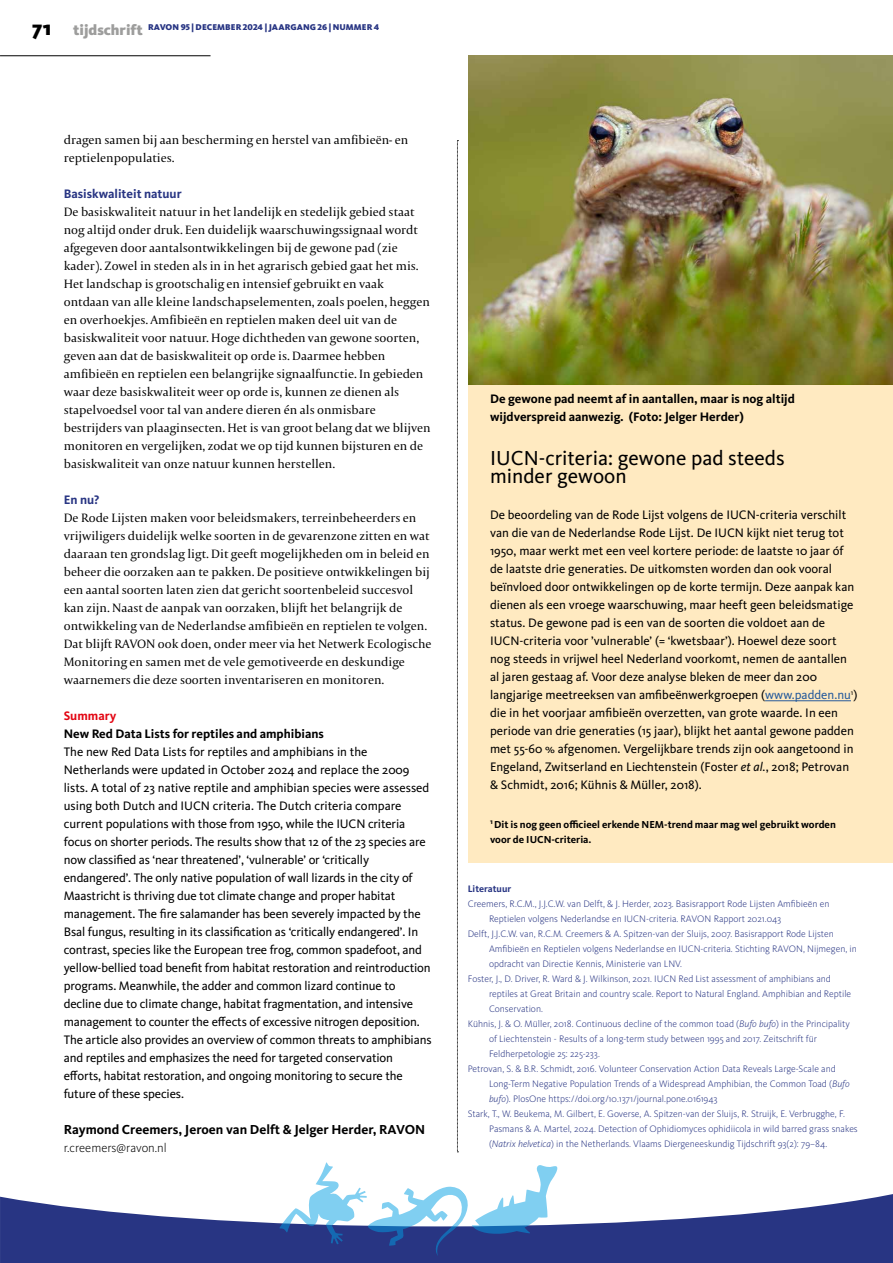
<style>
.page{position:relative;width:893px;height:1263px;background:#fff}
.page>*{position:absolute;margin:0;border:0;box-sizing:border-box;transform-origin:0 0}
.t1{font:21px/18px "Kievit OT";color:#000}
.t2{font:700 13.5px "Kievit OT";color:#000}
.t3{font:12.75px/18px "Kievit OT";letter-spacing:-.005em;color:#000}
.t4{font:12.75px/18px "Capitolium";color:#000}
.t5{font:700 12.75px/18px "Kievit OT";color:#000}
.t6{font:700 12.75px "Kievit OT";color:#283583}
.t7{font:300 12.75px "Kievit OT";color:#000}
.t8{font:700 12.75px "Kievit OT";color:#e30613}
.t9{font:700 10.5px/15px "Kievit OT";color:#000}
.t10{font:300 9.75px "Kievit OT";color:#283583}
.t11{font:700 9.75px "Kievit OT";color:#283583}
.t12{font:900 8.7px "Kievit OT";letter-spacing:.01em;color:#283583}
.s1{font-size:21px;color:#000}
.s2{font-size:15px;color:#9d9d9c}
.s3{color:#275b9b}
.s4{font-style:italic}
</style>
<div class="page">
<svg style="left:0;top:1194px;width:893px;height:69px;fill:#283583"></svg>
<hr style="left:0;top:55px;width:211px;height:1px;background:#000">
<svg style="left:278px;top:1162px;width:279px;height:94px"></svg>
<svg style="left:457px;top:140px;width:1px;height:1012px"></svg>
<div style="left:468px;top:147px;width:425px;height:716px;background:#ffeac1"></div>
<hr style="left:765px;top:700px;width:86px;height:1px;background:#275b9b">
<img style="left:468px;top:55px;width:425px;height:330px">
<p class="t12" style="left:32px;top:21px;width:349px"><span class="s1">71</span> <span class="s2">tijdschrift</span> RAVON 95 | DECEMBER 2024 | JAARGANG 26 | NUMMER 4</p>
<p class="t4" style="left:64px;top:131px;width:346px">dragen samen bij aan bescherming en herstel van amfibieën- en reptielenpopulaties.</p>
<p class="t6" style="left:64px;top:186px;width:119px">Basiskwaliteit natuur</p>
<p class="t4" style="left:64px;top:203px;width:368px">De basiskwaliteit natuur in het landelijk en stedelijk gebied staat nog altijd onder druk. Een duidelijk waarschuwingssignaal wordt afgegeven door aantalsontwikkelingen bij de gewone pad (zie kader). Zowel in steden als in in het agrarisch gebied gaat het mis.<br>Het landschap is grootschalig en intensief gebruikt en vaak ontdaan van alle kleine landschapselementen, zoals poelen, heggen en overhoekjes. Amfibieën en reptielen maken deel uit van de basiskwaliteit voor natuur. Hoge dichtheden van gewone soorten, geven aan dat de basiskwaliteit op orde is. Daarmee hebben amfibieën en reptielen een belangrijke signaalfunctie. In gebieden waar deze basiskwaliteit weer op orde is, kunnen ze dienen als stapelvoedsel voor tal van andere dieren én als onmisbare bestrijders van plaaginsecten. Het is van groot belang dat we blijven monitoren en vergelijken, zodat we op tijd kunnen bijsturen en de basiskwaliteit van onze natuur kunnen herstellen.</p>
<p class="t6" style="left:64px;top:492px;width:37px">En nu?</p>
<p class="t4" style="left:64px;top:509px;width:369px">De Rode Lijsten maken voor beleidsmakers, terreinbeheerders en vrijwiligers duidelijk welke soorten in de gevarenzone zitten en wat daaraan ten grondslag ligt. Dit geeft mogelijkheden om in beleid en beheer die oorzaken aan te pakken. De positieve ontwikkelingen bij een aantal soorten laten zien dat gericht soortenbeleid succesvol kan zijn. Naast de aanpak van oorzaken, blijft het belangrijk de ontwikkeling van de Nederlandse amfibieën en reptielen te volgen.<br>Dat blijft RAVON ook doen, onder meer via het Netwerk Ecologische Monitoring en samen met de vele gemotiveerde en deskundige waarnemers die deze soorten inventariseren en monitoren.</p>
<p class="t8" style="left:64px;top:708px;width:54px">Summary</p>
<p class="t5" style="left:64px;top:725px;width:262px">New Red Data Lists for reptiles and amphibians</p>
<p class="t3" style="left:64px;top:743px;width:369px">The new Red Data Lists for reptiles and amphibians in the Netherlands were updated in October 2024 and replace the 2009 lists. A total of 23 native reptile and amphibian species were assessed using both Dutch and IUCN criteria. The Dutch criteria compare current populations with those from 1950, while the IUCN criteria focus on shorter periods. The results show that 12 of the 23 species are now classified as ‘near threatened’, ‘vulnerable’ or ‘critically endangered’. The only native population of wall lizards in the city of Maastricht is thriving due tot climate change and proper habitat management. The fire salamander has been severely impacted by the Bsal fungus, resulting in its classification as ‘critically endangered’. In contrast, species like the European tree frog, common spadefoot, and yellow-bellied toad benefit from habitat restoration and reintroduction programs. Meanwhile, the adder and common lizard continue to decline due to climate change, habitat fragmentation, and intensive management to counter the effects of excessive nitrogen deposition.<br>The article also provides an overview of common threats to amphibians and reptiles and emphasizes the need for targeted conservation efforts, habitat restoration, and ongoing monitoring to secure the future of these species.</p>
<p class="t2" style="left:64px;top:1121px;width:363px">Raymond Creemers, Jeroen van Delft &amp; Jelger Herder, RAVON</p>
<p class="t7" style="left:64px;top:1140px;width:105px">r.creemers@ravon.nl</p>
<p class="t5" style="left:490px;top:389px;width:306px">De gewone pad neemt af in aantallen, maar is nog altijd wijdverspreid aanwezig. (Foto: Jelger Herder)</p>
<h1 class="t1" style="left:490px;top:449px;width:296px">IUCN-criteria: gewone pad steeds minder gewoon</h1>
<p class="t3" style="left:490px;top:506px;width:369px">De beoordeling van de Rode Lijst volgens de IUCN-criteria verschilt van die van de Nederlandse Rode Lijst. De IUCN kijkt niet terug tot 1950, maar werkt met een veel kortere periode: de laatste 10 jaar óf de laatste drie generaties. De uitkomsten worden dan ook vooral beïnvloed door ontwikkelingen op de korte termijn. Deze aanpak kan dienen als een vroege waarschuwing, maar heeft geen beleidsmatige status. De gewone pad is een van de soorten die voldoet aan de IUCN-criteria voor ’vulnerable’ (= ‘kwetsbaar’). Hoewel deze soort nog steeds in vrijwel heel Nederland voorkomt, nemen de aantallen al jaren gestaag af. Voor deze analyse bleken de meer dan 200 langjarige meetreeksen van amfibeënwerkgroepen (<span class="s3">www.padden.nu</span><sup>1</sup>) die in het voorjaar amfibieën overzetten, van grote waarde. In een periode van drie generaties (15 jaar), blijkt het aantal gewone padden met 55-60 % afgenomen. Vergelijkbare trends zijn ook aangetoond in Engeland, Zwitserland en Liechtenstein (Foster <span class="s4">et al.</span>, 2018; Petrovan &amp; Schmidt, 2016; Kühnis &amp; Müller, 2018).</p>
<p class="t9" style="left:490px;top:817px;width:347px"><sup>1</sup> Dit is nog geen officieel erkende NEM-trend maar mag wel gebruikt worden voor de IUCN-criteria.</p>
<p class="t11" style="left:468px;top:883px;width:45px">Literatuur</p>
<p class="t10" style="left:468px;top:898px;width:363px">Creemers, R.C.M., J.J.C.W. van Delft, &amp; J. Herder, 2023. Basisrapport Rode Lijsten Amfibieën en</p>
<p class="t10" style="left:489px;top:913px;width:294px">Reptielen volgens Nederlandse en IUCN-criteria. RAVON Rapport 2021.043</p>
<p class="t10" style="left:468px;top:928px;width:368px">Delft, J.J.C.W. van, R.C.M. Creemers &amp; A. Spitzen-van der Sluijs, 2007. Basisrapport Rode Lijsten</p>
<p class="t10" style="left:489px;top:943px;width:369px">Amfibieën en Reptielen volgens Nederlandse en IUCN-criteria. Stichting RAVON, Nijmegen, in</p>
<p class="t10" style="left:489px;top:958px;width:195px">opdracht van Directie Kennis, Ministerie van LNV.</p>
<p class="t10" style="left:468px;top:973px;width:365px">Foster, J., D. Driver, R. Ward &amp; J. Wilkinson, 2021. IUCN Red List assessment of amphibians and</p>
<p class="t10" style="left:489px;top:988px;width:364px">reptiles at Great Britain and country scale. Report to Natural England. Amphibian and Reptile</p>
<p class="t10" style="left:489px;top:1003px;width:55px">Conservation.</p>
<p class="t10" style="left:468px;top:1018px;width:384px">Kühnis, J. &amp; O. Müller, 2018. Continuous decline of the common toad (<span class="s4">Bufo bufo</span>) in the Principality</p>
<p class="t10" style="left:489px;top:1033px;width:330px">of Liechtenstein - Results of a long-term study between 1995 and 2017. Zeitschrift für</p>
<p class="t10" style="left:489px;top:1048px;width:112px">Feldherpetologie 25: 225-233.</p>
<p class="t10" style="left:468px;top:1063px;width:369px">Petrovan, S. &amp; B.R. Schmidt, 2016. Volunteer Conservation Action Data Reveals Large-Scale and</p>
<p class="t10" style="left:489px;top:1078px;width:362px">Long-Term Negative Population Trends of a Widespread Amphibian, the Common Toad (<span class="s4">Bufo</span></p>
<p class="t10" style="left:489px;top:1093px;width:230px"><span class="s4">bufo</span>). PlosOne https://doi.org/10.1371/journal.pone.0161943</p>
<p class="t10" style="left:468px;top:1108px;width:379px">Stark, T., W. Beukema, M. Gilbert, E. Goverse, A. Spitzen-van der Sluijs, R. Struijk, E. Verbrugghe, F.</p>
<p class="t10" style="left:489px;top:1123px;width:370px">Pasmans &amp; A. Martel, 2024. Detection of Ophidiomyces ophidiicola in wild barred grass snakes</p>
<p class="t10" style="left:489px;top:1138px;width:340px">(<span class="s4">Natrix helvetica</span>) in the Netherlands. Vlaams Diergeneeskundig Tijdschrift 93(2): 79–84.</p>
</div>
